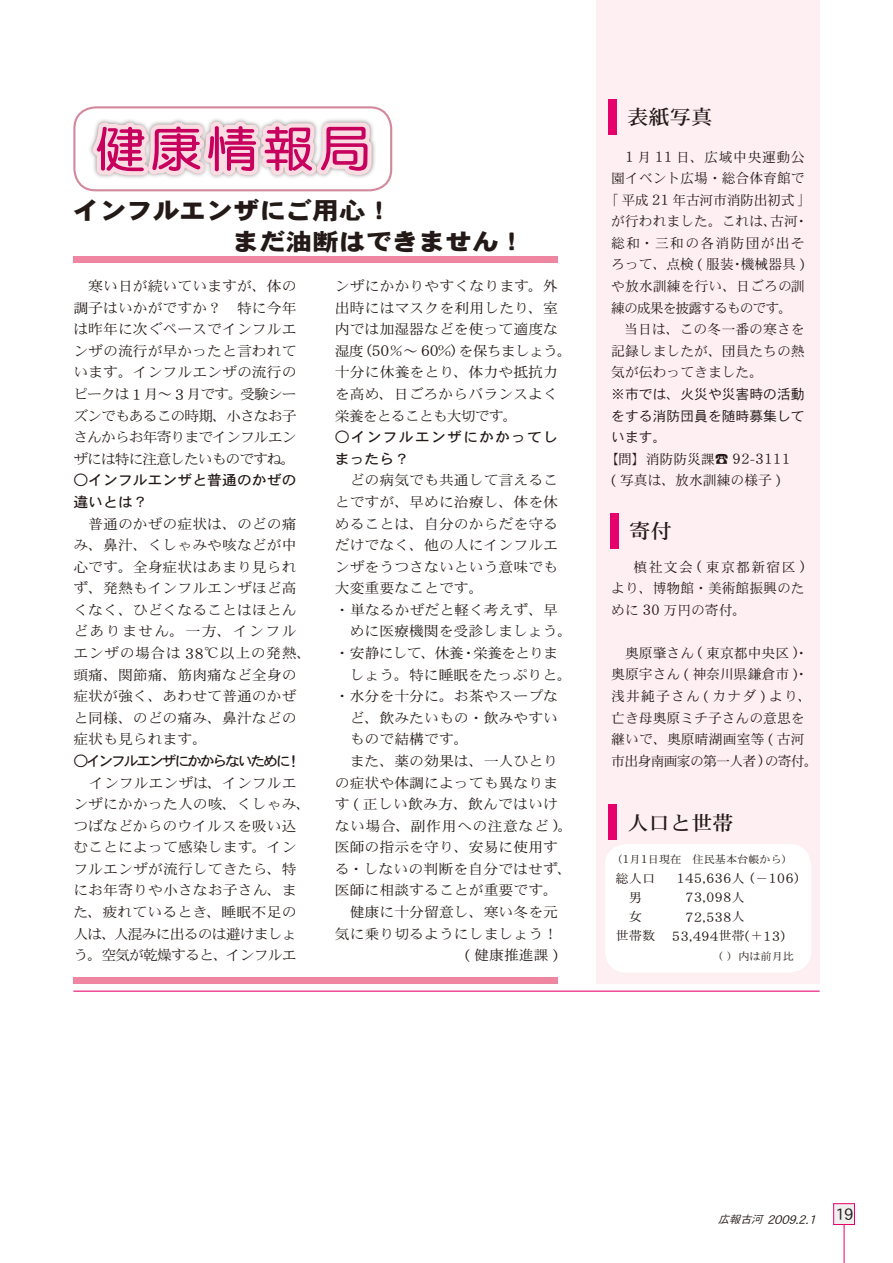
<style>
.page{position:relative;width:893px;height:1263px;background:#fff}
.page>*{position:absolute;margin:0;border:0;box-sizing:border-box;transform-origin:0 0}
.t1{font:48.45px "DF Maru Gothic Std W7";letter-spacing:.1em;color:#c7005d;scale:1.05 1}
.t2{font:23.85px/30.9px "DFHS Gothic Std W9";color:#231916;scale:1.11 1}
.t3{font:20.25px "DFHS Mincho Std W5";color:#231916;scale:1.05 1}
.t4{font:17.7px "DFHS Gothic Std W3";color:#231916;scale:1.05 1}
.t5{font:14.55px/19.2px "DFHS Mincho Std W3";color:#231916;scale:1.05 1}
.t6{font:14.1px/21.6px "DFHS Mincho Std W3";color:#231916;scale:1.05 1}
.t7{font:14.1px/21.6px "DFHS Gothic Std W5";color:#231916;scale:1.05 1}
.t8{font:14.1px/21.6px "DFHS Gothic Std W5";letter-spacing:.075em;color:#231916;scale:1.05 1}
.t9{font:14.1px "DFHS Gothic Std W5";letter-spacing:-.15em;color:#231916;scale:1.05 1}
.t10{font:14.1px "DFHS Mincho Std W3";letter-spacing:-.06em;color:#231916;scale:1.05 1}
.t11{font:14.1px "DFHS Mincho Std W3";letter-spacing:.035em;color:#231916;scale:1.05 1}
.t12{font:13.8px/21.6px "DFHS Mincho Std W3";color:#231916}
.t13{font:13.8px/21.6px "DFHS Gothic Std W3";color:#231916;text-align:justify}
.t14{font:italic 13.2px "DFHS Gothic Std W3";color:#231916;scale:1.05 1}
.t15{font:12.6px "DFHS Mincho Std W3";color:#231916;scale:1.05 1}
.t16{font:10.65px "DFHS Mincho Std W3";color:#231916;scale:1.05 1}
.s1{font-size:16.2px}
.s2{font-size:17.7px}
.s3{font-size:15.9px}
.s4{font-size:12.15px}
.s5{font-size:12.6px}
.s6{font-size:10.65px}
</style>
<div class="page">
<div style="left:596px;top:0;width:224px;height:984px;background:#fdeff2"></div>
<div style="left:605px;top:844px;width:206px;height:128px;background:#fff;border-radius:21px"></div>
<hr style="left:844px;top:1214px;width:1px;height:49px;background:#e5006b">
<div style="left:834px;top:1204px;width:20px;height:20px;background:#efeff0"></div>
<div style="left:833px;top:1203px;width:22px;height:22px;border:1px solid #e5006b"></div>
<svg style="left:88px;top:106px;width:288px;height:86px"></svg>
<div style="left:73px;top:256px;width:485px;height:6px;background:#ee86a2"></div>
<div style="left:73px;top:977px;width:485px;height:7px;background:#ee86a2"></div>
<hr style="left:73px;top:990px;width:747px;height:2px;background:#e5006b">
<div style="left:610px;top:513px;width:9px;height:36px;background:#e5006b"></div>
<div style="left:608px;top:99px;width:9px;height:36px;background:#e5006b"></div>
<div style="left:608px;top:804px;width:9px;height:36px;background:#e5006b"></div>
<h1 class="t1" style="left:95px;top:123px;width:264px">健康情報局</h1>
<h2 class="t2" style="left:233px;top:195px;width:265px;text-indent:-159px">インフルエンザにご用心！<br>まだ油断はできません！</h2>
<p class="t6" style="left:73px;top:275px;width:214px;text-align:justify;text-indent:15px">寒い日が続いていますが、体の調子はいかがですか？ 特に今年は昨年に次ぐペースでインフルエンザの流行が早かったと言われています。インフルエンザの流行のピークは <span class="s1">1</span> 月～ <span class="s1">3</span> 月です。受験シーズンでもあるこの時期、小さなお子さんからお年寄りまでインフルエンザには特に注意したいものですね。</p>
<p class="t7" style="left:73px;top:469px;width:214px">○インフルエンザと普通のかぜの違いとは？</p>
<p class="t6" style="left:73px;top:512px;width:228px;text-indent:15px">普通のかぜの症状は、のどの痛み、鼻汁、くしゃみや咳などが中心です。全身症状はあまり見られず、発熱もインフルエンザほど高くなく、ひどくなることはほとんどありません。一方、インフルエンザの場合は <span class="s1">38</span>℃以上の発熱、頭痛、関節痛、筋肉痛など全身の症状が強く、あわせて普通のかぜと同様、のどの痛み、鼻汁などの症状も見られます。</p>
<p class="t9" style="left:73px;top:753px;width:214px">○インフルエンザにかからないために<span class="s2">!</span></p>
<p class="t6" style="left:73px;top:771px;width:227px;text-indent:16px">インフルエンザは、インフルエンザにかかった人の咳、くしゃみ、つばなどからのウイルスを吸い込むことによって感染します。インフルエンザが流行してきたら、特にお年寄りや小さなお子さん、また、疲れているとき、睡眠不足の人は、人混みに出るのは避けましょう。空気が乾燥すると、インフルエ</p>
<p class="t6" style="left:335px;top:275px;width:227px">ンザにかかりやすくなります。外出時にはマスクを利用したり、室内では加湿器などを使って適度な湿度 <span class="s1">(50</span>％～ <span class="s1">60%)</span> を保ちましょう。十分に休養をとり、体力や抵抗力を高め、日ごろからバランスよく栄養をとることも大切です。</p>
<p class="t8" style="left:335px;top:426px;width:214px">○インフルエンザにかかってしまったら？</p>
<p class="t6" style="left:350px;top:469px;width:200px">どの病気でも共通して言えるこ</p>
<p class="t6" style="left:335px;top:491px;width:214px">とですが、早めに治療し、体を休</p>
<p class="t6" style="left:335px;top:512px;width:214px">めることは、自分のからだを守る</p>
<p class="t6" style="left:335px;top:534px;width:214px">だけでなく、他の人にインフルエ</p>
<p class="t6" style="left:335px;top:556px;width:214px">ンザをうつさないという意味でも</p>
<p class="t6" style="left:335px;top:577px;width:143px">大変重要なことです。</p>
<p class="t6" style="left:335px;top:599px;width:214px">・単なるかぜだと軽く考えず、早</p>
<p class="t6" style="left:350px;top:620px;width:214px">めに医療機関を受診しましょう。</p>
<p class="t10" style="left:335px;top:645px;width:214px">・安静にして、休養・栄養をとりま</p>
<p class="t6" style="left:350px;top:663px;width:213px">しょう。特に睡眠をたっぷりと。</p>
<p class="t6" style="left:335px;top:685px;width:214px">・水分を十分に。お茶やスープな</p>
<p class="t6" style="left:350px;top:707px;width:200px">ど、飲みたいもの・飲みやすい</p>
<p class="t6" style="left:350px;top:728px;width:115px">もので結構です。</p>
<p class="t6" style="left:350px;top:750px;width:200px">また、薬の効果は、一人ひとり</p>
<p class="t6" style="left:335px;top:771px;width:214px">の症状や体調によっても異なりま</p>
<p class="t6" style="left:335px;top:793px;width:214px">す <span class="s1">(</span> 正しい飲み方、飲んではいけ</p>
<p class="t11" style="left:335px;top:818px;width:228px">ない場合、副作用への注意など <span class="s1">)</span>。</p>
<p class="t6" style="left:335px;top:836px;width:214px">医師の指示を守り、安易に使用す</p>
<p class="t6" style="left:335px;top:858px;width:227px">る・しないの判断を自分ではせず、</p>
<p class="t6" style="left:335px;top:879px;width:214px">医師に相談することが重要です。</p>
<p class="t6" style="left:350px;top:901px;width:200px">健康に十分留意し、寒い冬を元</p>
<p class="t6" style="left:335px;top:922px;width:214px">気に乗り切るようにしましょう！</p>
<p class="t6" style="left:465px;top:944px;width:90px"><span class="s1">(</span> 健康推進課 <span class="s1">)</span></p>
<h3 class="t3" style="left:627px;top:106px;width:82px">表紙写真</h3>
<p class="t12" style="left:611px;top:146px;width:198px;text-indent:14px"><span class="s3">1</span> 月 <span class="s3">11</span> 日、広域中央運動公園イベント広場・総合体育館で｢平成 <span class="s3">21</span> 年古河市消防出初式｣が行われました。これは、古河・総和・三和の各消防団が出そろって、点検 <span class="s3">(</span> 服装・機械器具 <span class="s3">)</span>や放水訓練を行い、日ごろの訓練の成果を披露するものです。</p>
<p class="t12" style="left:611px;top:318px;width:195px;text-align:justify;text-indent:13px">当日は、この冬一番の寒さを記録しましたが、団員たちの熱気が伝わってきました。</p>
<p class="t13" style="left:611px;top:383px;width:195px">※市では、火災や災害時の活動をする消防団員を随時募集しています。</p>
<p class="t12" style="left:604px;top:448px;width:188px;text-align:center">【問】消防防災課☎ <span class="s3">92-3111 (</span> 写真は、放水訓練の様子 <span class="s3">)</span></p>
<h3 class="t3" style="left:629px;top:520px;width:42px">寄付</h3>
<p class="t12" style="left:611px;top:556px;width:195px;text-align:justify;text-indent:22px">槙社文会 <span class="s3">(</span> 東京都新宿区 <span class="s3">)</span>より、博物館・美術館振興のために <span class="s3">30</span> 万円の寄付。</p>
<p class="t12" style="left:611px;top:642px;width:208px;text-indent:14px">奥原肇さん <span class="s3">(</span> 東京都中央区 <span class="s3">)</span>・奥原宇さん <span class="s3">(</span> 神奈川県鎌倉市 <span class="s3">)</span>・浅井純子さん <span class="s3">(</span> カナダ <span class="s3">)</span> より、亡き母奥原ミチ子さんの意思を継いで、奥原晴湖画室等 <span class="s3">(</span> 古河市出身南画家の第一人者 <span class="s3">)</span> の寄付。</p>
<h3 class="t3" style="left:627px;top:811px;width:103px">人口と世帯</h3>
<p class="t16" style="left:611px;top:853px;width:175px">（<span class="s4">1</span>月<span class="s4">1</span>日現在 住民基本台帳から）</p>
<p class="t15" style="left:615px;top:871px;width:39px">総人口</p>
<p class="t5" style="left:677px;top:868px;width:118px">145,636<span class="s5">人</span> (<span class="s5">－</span>106)</p>
<p class="t15" style="left:629px;top:890px;width:14px">男</p>
<p class="t5" style="left:685px;top:887px;width:58px">73,098<span class="s5">人</span></p>
<p class="t15" style="left:629px;top:910px;width:14px">女</p>
<p class="t5" style="left:615px;top:906px;width:163px;text-indent:70px">72,538<span class="s5">人<br>世帯数</span> 53,494<span class="s5">世帯</span>(<span class="s5">＋</span>13)</p>
<p class="t16" style="left:712px;top:950px;width:80px">（）内は前月比</p>
<p class="t14" style="left:718px;top:1212px;width:98px"><span class="s6">広報古河</span> 2009.2.1</p>
<p class="t4" style="left:835px;top:1204px;width:19px">19</p>
</div>
